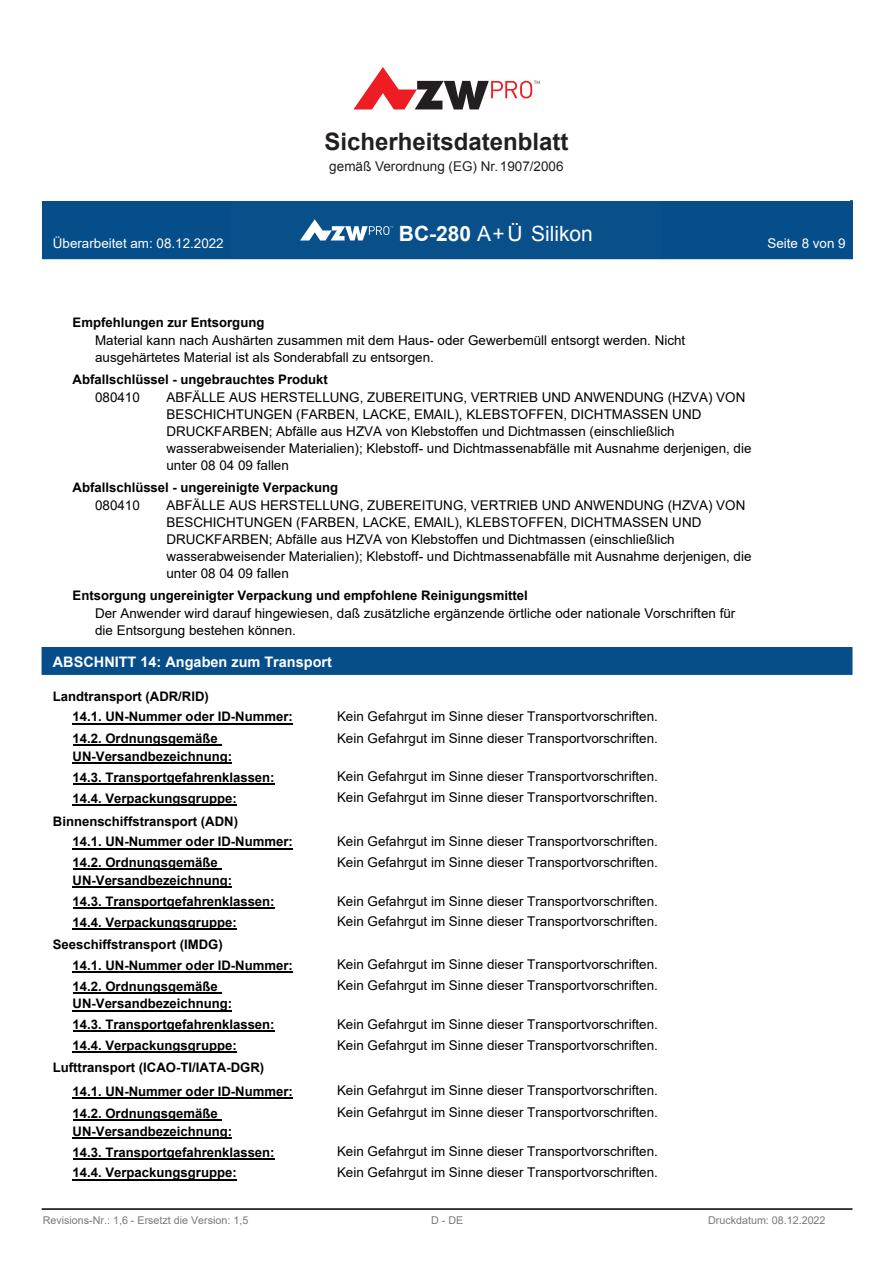
<style>
.page{position:relative;width:893px;height:1263px;background:#fff}
.page>*{position:absolute;margin:0;border:0;box-sizing:border-box;transform-origin:0 0}
.t1{font:700 24px "Arial";color:#231f20}
.t2{font:21px "Arial";color:#fff}
.t3{font:700 17.1px "Arial";color:#000001}
.t4{font:700 15.75px "Arial";color:#fff}
.t5{font:700 14.4px "Arial";color:#fff}
.t6{font:13.5px "Arial";color:#231f20}
.t7{font:13.35px/17.1px "Arial";color:#000001}
.t8{font:13.35px "Arial";color:#fff}
.t9{font:700 13.2px/20.9px "Arial";color:#000001}
.t10{font:10.8px "Arial";color:#75797b}
.s1{font-weight:700}
</style>
<div class="page">
<div style="left:43px;top:201px;width:809px;height:57px;background:#064e8a"></div>
<div style="left:42px;top:200px;width:811px;height:59px;border:2px solid #064e8a"></div>
<div style="left:42px;top:648px;width:810px;height:26px;background:#064e8a"></div>
<div style="left:42px;top:647px;width:810px;height:28px;border:2px solid #064e8a"></div>
<hr style="left:42px;top:1208px;width:810px;height:2px;background:#000001">
<hr style="left:73px;top:723px;width:220px;height:1px;background:#000001">
<hr style="left:73px;top:744px;width:148px;height:2px;background:#000001">
<hr style="left:73px;top:762px;width:159px;height:1px;background:#000001">
<hr style="left:73px;top:783px;width:201px;height:1px;background:#000001">
<hr style="left:73px;top:804px;width:164px;height:1px;background:#000001">
<hr style="left:73px;top:848px;width:220px;height:1px;background:#000001">
<hr style="left:73px;top:869px;width:148px;height:1px;background:#000001">
<hr style="left:73px;top:886px;width:159px;height:2px;background:#000001">
<hr style="left:73px;top:907px;width:201px;height:2px;background:#000001">
<hr style="left:73px;top:928px;width:164px;height:1px;background:#000001">
<hr style="left:73px;top:971px;width:220px;height:1px;background:#000001">
<hr style="left:73px;top:992px;width:148px;height:1px;background:#000001">
<hr style="left:73px;top:1010px;width:159px;height:1px;background:#000001">
<hr style="left:73px;top:1031px;width:201px;height:1px;background:#000001">
<hr style="left:73px;top:1051px;width:164px;height:2px;background:#000001">
<hr style="left:73px;top:1097px;width:220px;height:1px;background:#000001">
<hr style="left:73px;top:1119px;width:148px;height:1px;background:#000001">
<hr style="left:73px;top:1137px;width:159px;height:1px;background:#000001">
<hr style="left:73px;top:1158px;width:201px;height:1px;background:#000001">
<hr style="left:73px;top:1179px;width:164px;height:1px;background:#000001">
<div style="left:232px;top:201px;width:429px;height:58px;background:#09508b"></div>
<svg style="left:300px;top:219px;width:93px;height:21px"></svg>
<div style="left:43px;top:103px;width:807px;height:98px;background:#fff"></div>
<svg style="left:353px;top:67px;width:187px;height:42px"></svg>
<p class="t3" style="left:370px;top:122px;width:175px">Sicherheitsdatenblatt</p>
<h1 class="t1" style="left:324px;top:126px;width:246px">Sicherheitsdatenblatt</h1>
<p class="t6" style="left:329px;top:158px;width:236px">gemäß Verordnung (EG) Nr.1907/2006</p>
<p class="t7" style="left:339px;top:157px;width:238px">gemäß Verordnung (EG) Nr. 1907/2006</p>
<p class="t4" style="left:392px;top:210px;width:118px">Silikon PX 4481</p>
<h2 class="t2" style="left:399px;top:219px;width:196px"><span class="s1">BC-280</span> A+Ü Silikon</h2>
<p class="t8" style="left:53px;top:235px;width:172px">Überarbeitet am: 08.12.2022</p>
<p class="t8" style="left:767px;top:235px;width:80px">Seite 8 von 9</p>
<p class="t9" style="left:73px;top:312px;width:193px">Empfehlungen zur Entsorgung</p>
<p class="t7" style="left:95px;top:332px;width:592px">Material kann nach Aushärten zusammen mit dem Haus- oder Gewerbemüll entsorgt werden. Nicht ausgehärtetes Material ist als Sonderabfall zu entsorgen.</p>
<p class="t9" style="left:73px;top:369px;width:257px">Abfallschlüssel - ungebrauchtes Produkt</p>
<p class="t7" style="left:95px;top:389px;width:46px">080410</p>
<p class="t7" style="left:166px;top:388px;width:586px">ABFÄLLE AUS HERSTELLUNG, ZUBEREITUNG, VERTRIEB UND ANWENDUNG (HZVA) VON BESCHICHTUNGEN (FARBEN, LACKE, EMAIL), KLEBSTOFFEN, DICHTMASSEN UND DRUCKFARBEN; Abfälle aus HZVA von Klebstoffen und Dichtmassen (einschließlich wasserabweisender Materialien); Klebstoff- und Dichtmassenabfälle mit Ausnahme derjenigen, die unter 08 04 09 fallen</p>
<p class="t9" style="left:73px;top:477px;width:267px">Abfallschlüssel - ungereinigte Verpackung</p>
<p class="t7" style="left:166px;top:497px;width:586px">ABFÄLLE AUS HERSTELLUNG, ZUBEREITUNG, VERTRIEB UND ANWENDUNG (HZVA) VON BESCHICHTUNGEN (FARBEN, LACKE, EMAIL), KLEBSTOFFEN, DICHTMASSEN UND DRUCKFARBEN; Abfälle aus HZVA von Klebstoffen und Dichtmassen (einschließlich wasserabweisender Materialien); Klebstoff- und Dichtmassenabfälle mit Ausnahme derjenigen, die unter 08 04 09 fallen</p>
<p class="t7" style="left:95px;top:497px;width:46px">080410</p>
<p class="t9" style="left:73px;top:585px;width:457px">Entsorgung ungereinigter Verpackung und empfohlene Reinigungsmittel</p>
<p class="t7" style="left:95px;top:605px;width:642px">Der Anwender wird darauf hingewiesen, daß zusätzliche ergänzende örtliche oder nationale Vorschriften für die Entsorgung bestehen können.</p>
<p class="t5" style="left:53px;top:652px;width:281px">ABSCHNITT 14: Angaben zum Transport</p>
<p class="t9" style="left:73px;top:686px;width:222px;text-indent:-20px">Landtransport (ADR/RID)<br>14.1. UN-Nummer oder ID-Nummer:</p>
<p class="t7" style="left:337px;top:707px;width:322px">Kein Gefahrgut im Sinne dieser Transportvorschriften.</p>
<p class="t9" style="left:73px;top:728px;width:147px">14.2. Ordnungsgemäße</p>
<p class="t7" style="left:337px;top:729px;width:322px">Kein Gefahrgut im Sinne dieser Transportvorschriften.</p>
<p class="t9" style="left:73px;top:746px;width:204px">UN-Versandbezeichnung:<br>14.3. Transportgefahrenklassen:</p>
<p class="t7" style="left:337px;top:768px;width:322px">Kein Gefahrgut im Sinne dieser Transportvorschriften.</p>
<p class="t9" style="left:73px;top:788px;width:166px">14.4. Verpackungsgruppe:</p>
<p class="t7" style="left:337px;top:789px;width:322px">Kein Gefahrgut im Sinne dieser Transportvorschriften.</p>
<p class="t9" style="left:73px;top:811px;width:222px;text-indent:-20px">Binnenschiffstransport (ADN)<br>14.1. UN-Nummer oder ID-Nummer:</p>
<p class="t7" style="left:337px;top:832px;width:322px">Kein Gefahrgut im Sinne dieser Transportvorschriften.</p>
<p class="t9" style="left:73px;top:854px;width:161px;line-height:17.9px">14.2. Ordnungsgemäße<br>UN-Versandbezeichnung:</p>
<p class="t7" style="left:337px;top:853px;width:322px">Kein Gefahrgut im Sinne dieser Transportvorschriften.</p>
<p class="t9" style="left:73px;top:891px;width:204px">14.3. Transportgefahrenklassen:</p>
<p class="t7" style="left:337px;top:892px;width:322px">Kein Gefahrgut im Sinne dieser Transportvorschriften.</p>
<p class="t9" style="left:73px;top:912px;width:166px">14.4. Verpackungsgruppe:</p>
<p class="t7" style="left:337px;top:913px;width:322px">Kein Gefahrgut im Sinne dieser Transportvorschriften.</p>
<p class="t9" style="left:73px;top:934px;width:222px;text-indent:-20px">Seeschiffstransport (IMDG)<br>14.1. UN-Nummer oder ID-Nummer:</p>
<p class="t7" style="left:337px;top:956px;width:322px">Kein Gefahrgut im Sinne dieser Transportvorschriften.</p>
<p class="t9" style="left:73px;top:976px;width:147px">14.2. Ordnungsgemäße</p>
<p class="t7" style="left:337px;top:977px;width:322px">Kein Gefahrgut im Sinne dieser Transportvorschriften.</p>
<p class="t9" style="left:73px;top:993px;width:204px">UN-Versandbezeichnung:<br>14.3. Transportgefahrenklassen:</p>
<p class="t7" style="left:337px;top:1015px;width:322px">Kein Gefahrgut im Sinne dieser Transportvorschriften.</p>
<p class="t9" style="left:73px;top:1035px;width:166px">14.4. Verpackungsgruppe:</p>
<p class="t7" style="left:337px;top:1036px;width:322px">Kein Gefahrgut im Sinne dieser Transportvorschriften.</p>
<p class="t9" style="left:73px;top:1056px;width:222px;line-height:23px;text-indent:-20px">Lufttransport (ICAO-TI/IATA-DGR)<br>14.1. UN-Nummer oder ID-Nummer:</p>
<p class="t7" style="left:337px;top:1082px;width:322px">Kein Gefahrgut im Sinne dieser Transportvorschriften.</p>
<p class="t9" style="left:73px;top:1103px;width:147px">14.2. Ordnungsgemäße</p>
<p class="t7" style="left:337px;top:1104px;width:322px">Kein Gefahrgut im Sinne dieser Transportvorschriften.</p>
<p class="t9" style="left:73px;top:1121px;width:204px">UN-Versandbezeichnung:<br>14.3. Transportgefahrenklassen:</p>
<p class="t7" style="left:337px;top:1143px;width:322px">Kein Gefahrgut im Sinne dieser Transportvorschriften.</p>
<p class="t9" style="left:73px;top:1162px;width:166px">14.4. Verpackungsgruppe:</p>
<p class="t7" style="left:337px;top:1163px;width:322px">Kein Gefahrgut im Sinne dieser Transportvorschriften.</p>
<p class="t10" style="left:43px;top:1213px;width:207px">Revisions-Nr.: 1,6 - Ersetzt die Version: 1,5</p>
<p class="t10" style="left:431px;top:1213px;width:34px">D - DE</p>
<p class="t10" style="left:708px;top:1213px;width:119px">Druckdatum: 08.12.2022</p>
</div>
